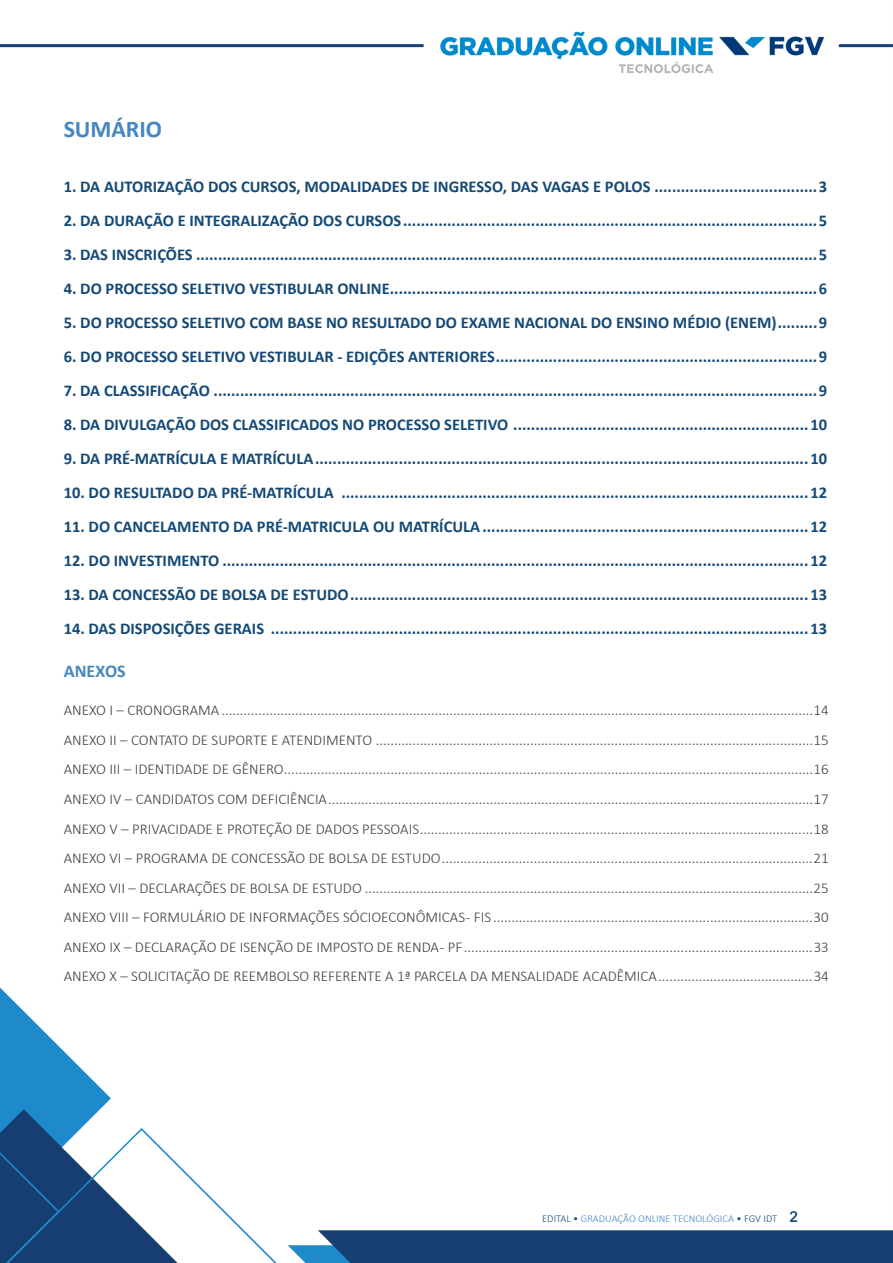
<style>
.page{position:relative;width:893px;height:1263px;background:#fff}
.page>*{position:absolute;margin:0;border:0;box-sizing:border-box;transform-origin:0 0}
.t1{font:700 24px "Calibri";letter-spacing:-.005em;color:#4686c1}
.t2{font:700 18px "Calibri";color:#4686c1}
.t3{font:700 16.5px "Calibri";color:#144977}
.t4{font:300 15px/29.5px "Calibri";color:#3e3e3f;text-align:justify}
.t5{font:300 10.5px "Calibri";color:#4686c1}
.s1{color:#144977}
.s2{font-family:"Avenir Next LT Pro";font-weight:600;font-size:15px;color:#144977}
</style>
<div class="page">
<img style="left:0;top:31px;width:893px;height:1232px">
<h1 class="t1" style="left:64px;top:112px;width:100px">SUMÁRIO</h1>
<p class="t3" style="left:64px;top:175px;width:765px">1. DA AUTORIZAÇÃO DOS CURSOS, MODALIDADES DE INGRESSO, DAS VAGAS E POLOS .....................................3</p>
<p class="t3" style="left:64px;top:209px;width:765px">2. DA DURAÇÃO E INTEGRALIZAÇÃO DOS CURSOS..............................................................................................5</p>
<p class="t3" style="left:64px;top:243px;width:765px">3. DAS INSCRIÇÕES .............................................................................................................................................5</p>
<p class="t3" style="left:64px;top:277px;width:765px">4. DO PROCESSO SELETIVO VESTIBULAR ONLINE.................................................................................................6</p>
<p class="t3" style="left:64px;top:311px;width:765px">5. DO PROCESSO SELETIVO COM BASE NO RESULTADO DO EXAME NACIONAL DO ENSINO MÉDIO (ENEM).........9</p>
<p class="t3" style="left:64px;top:345px;width:765px">6. DO PROCESSO SELETIVO VESTIBULAR - EDIÇÕES ANTERIORES.........................................................................9</p>
<p class="t3" style="left:64px;top:379px;width:765px">7. DA CLASSIFICAÇÃO .........................................................................................................................................9</p>
<p class="t3" style="left:64px;top:413px;width:765px">8. DA DIVULGAÇÃO DOS CLASSIFICADOS NO PROCESSO SELETIVO ................................................................... 10</p>
<p class="t3" style="left:64px;top:447px;width:765px">9. DA PRÉ-MATRÍCULA E MATRÍCULA................................................................................................................ 10</p>
<p class="t3" style="left:64px;top:481px;width:765px">10. DO RESULTADO DA PRÉ-MATRÍCULA .......................................................................................................... 12</p>
<p class="t3" style="left:64px;top:515px;width:765px">11. DO CANCELAMENTO DA PRÉ-MATRICULA OU MATRÍCULA.......................................................................... 12</p>
<p class="t3" style="left:64px;top:549px;width:765px">12. DO INVESTIMENTO ..................................................................................................................................... 12</p>
<p class="t3" style="left:64px;top:583px;width:765px">13. DA CONCESSÃO DE BOLSA DE ESTUDO........................................................................................................ 13</p>
<p class="t3" style="left:64px;top:617px;width:765px">14. DAS DISPOSIÇÕES GERAIS .......................................................................................................................... 13</p>
<p class="t2" style="left:64px;top:659px;width:63px">ANEXOS</p>
<p class="t4" style="left:64px;top:695px;width:767px">ANEXO I – CRONOGRAMA .................................................................................................................................................................14<br>ANEXO II – CONTATO DE SUPORTE E ATENDIMENTO .......................................................................................................................15<br>ANEXO III – IDENTIDADE DE GÊNERO................................................................................................................................................16<br>ANEXO IV – CANDIDATOS COM DEFICIÊNCIA....................................................................................................................................17<br>ANEXO V – PRIVACIDADE E PROTEÇÃO DE DADOS PESSOAIS...........................................................................................................18<br>ANEXO VI – PROGRAMA DE CONCESSÃO DE BOLSA DE ESTUDO.....................................................................................................21<br>ANEXO VII – DECLARAÇÕES DE BOLSA DE ESTUDO ..........................................................................................................................25<br>ANEXO VIII – FORMULÁRIO DE INFORMAÇÕES SÓCIOECONÔMICAS - FIS .......................................................................................30<br>ANEXO IX – DECLARAÇÃO DE ISENÇÃO DE IMPOSTO DE RENDA - PF...............................................................................................33<br>ANEXO X – SOLICITAÇÃO DE REEMBOLSO REFERENTE A 1ª PARCELA DA MENSALIDADE ACADÊMICA..........................................34</p>
<p class="t5" style="left:542px;top:1211px;width:258px"><span class="s1">EDITAL •</span> GRADUAÇÃO ONLINE TECNOLÓGICA <span class="s1">• FGV IDT</span> <span class="s2">2</span></p>
</div>
